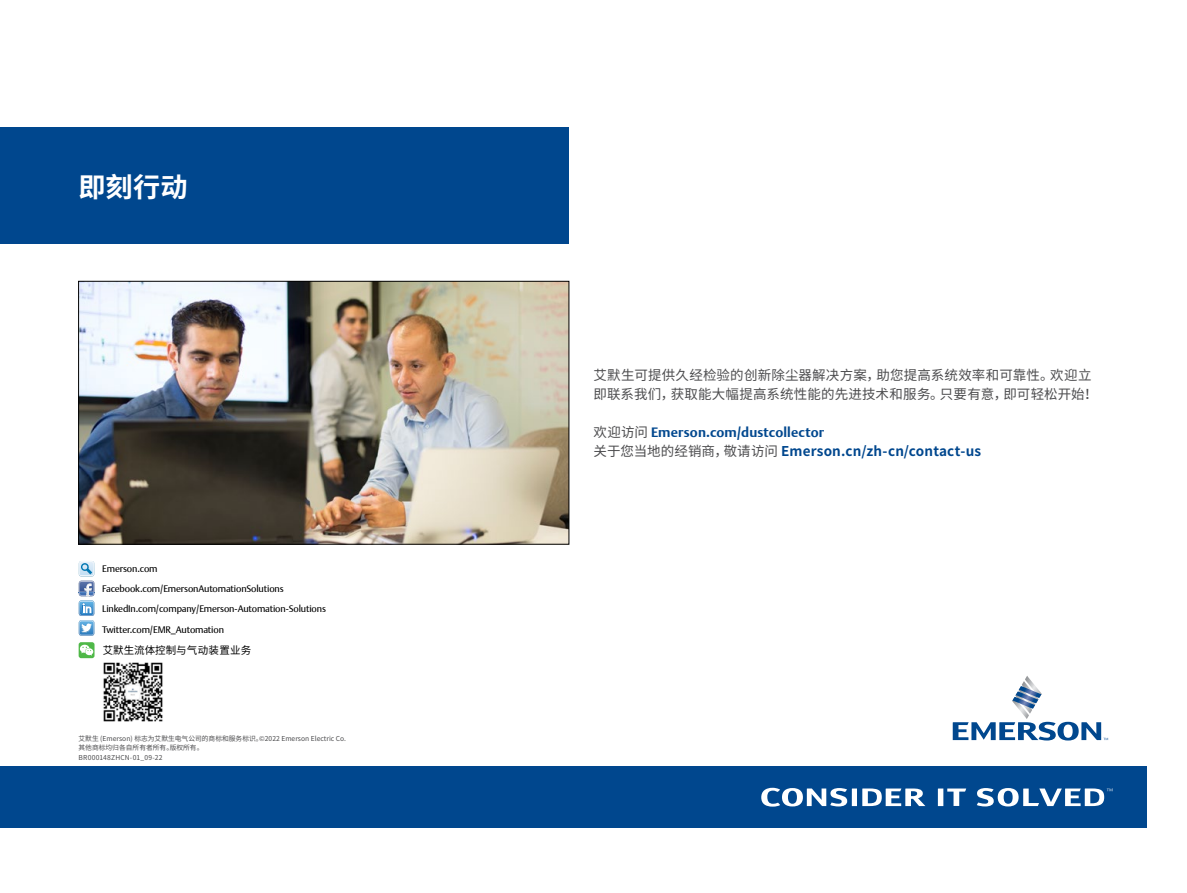
<style>
.page{position:relative;width:1187px;height:893px;background:#fff}
.page>*{position:absolute;margin:0;border:0;box-sizing:border-box;transform-origin:0 0}
.SUBHEAD{font:700 27.15px "Noto Sans CJ Ksc";color:#fff}
.t1{font:13.5px/19px "Noto Sans CJ Ksc";letter-spacing:.01em;color:#4c4c4e}
.Back_Page_Contact_in{font:700 13.5px "Noto Sans CJ Ksc";letter-spacing:.01em;color:#00478e}
.t2{font:700 13.5px "DTL Argo T";letter-spacing:.01em;color:#00478e}
.Copyright_text{font:10.5px "Noto Sans CJ Ksc";color:#000}
.t3{font:9.45px "DTL Argo T";letter-spacing:-.015em;color:#000}
.BODY{font:6.75px/9.4px "Noto Sans CJ Ksc";color:#4c4c4e}
.BODY-2{font:6.75px "Noto Sans CJ Ksc";letter-spacing:.025em;color:#4c4c4e}
.s1{font-family:"Noto Sans CJ Ksc";font-weight:400;color:#4c4c4e}
.s2{font-weight:400;color:#4c4c4e}
</style>
<div class="page">
<svg style="left:952px;top:676px;width:155px;height:64px"></svg>
<div style="left:0;top:128px;width:569px;height:116px;background:#00478e"></div>
<img style="left:80px;top:283px;width:487px;height:260px">
<div style="left:78px;top:281px;width:491px;height:264px;border:1px solid #000"></div>
<svg style="left:79px;top:561px;width:16px;height:75px"></svg>
<div style="left:0;top:766px;width:1146px;height:62px;background:#00478e"></div>
<svg style="left:937px;top:788px;width:29px;height:18px"></svg>
<svg style="left:761px;top:788px;width:164px;height:19px"></svg>
<svg style="left:977px;top:788px;width:135px;height:18px"></svg>
<img style="left:103px;top:662px;width:60px;height:60px">
<div style="left:79px;top:642px;width:15px;height:16px;background:#4fb848;border-radius:2px"></div>
<svg style="left:80px;top:645px;width:13px;height:11px"></svg>
<p class="SUBHEAD" style="left:79px;top:171px;width:110px">即刻行动</p>
<p class="t3" style="left:102px;top:563px;width:57px">Emerson.com</p>
<p class="t3" style="left:102px;top:583px;width:183px">Facebook.com/EmersonAutomationSolutions</p>
<p class="t3" style="left:102px;top:603px;width:225px">LinkedIn.com/company/Emerson-Automation-Solutions</p>
<p class="t3" style="left:102px;top:624px;width:123px">Twitter.com/EMR_Automation</p>
<p class="Copyright_text" style="left:103px;top:644px;width:150px">艾默生流体控制与气动装置业务</p>
<p class="BODY" style="left:79px;top:734px;width:269px">艾默生 (Emerson) 标志为艾默生电气公司的商标和服务标识。©2022 Emerson Electric Co.其他商标均归各自所有者所有。版权所有。</p>
<p class="BODY-2" style="left:79px;top:754px;width:85px">BR000148ZHCN-01_09-22</p>
<p class="t1" style="left:593px;top:366px;width:505px">艾默生可提供久经检验的创新除尘器解决方案，助您提高系统效率和可靠性。欢迎立即联系我们，获取能大幅提高系统性能的先进技术和服务。只要有意，即可轻松开始！</p>
<p class="t2" style="left:593px;top:424px;width:232px"><span class="s1">欢迎访问</span> Emerson.com/dustcollector</p>
<p class="Back_Page_Contact_in" style="left:593px;top:444px;width:389px"><span class="s2">关于您当地的经销商，敬请访问</span> Emerson.cn/zh-cn/contact-us</p>
</div>
